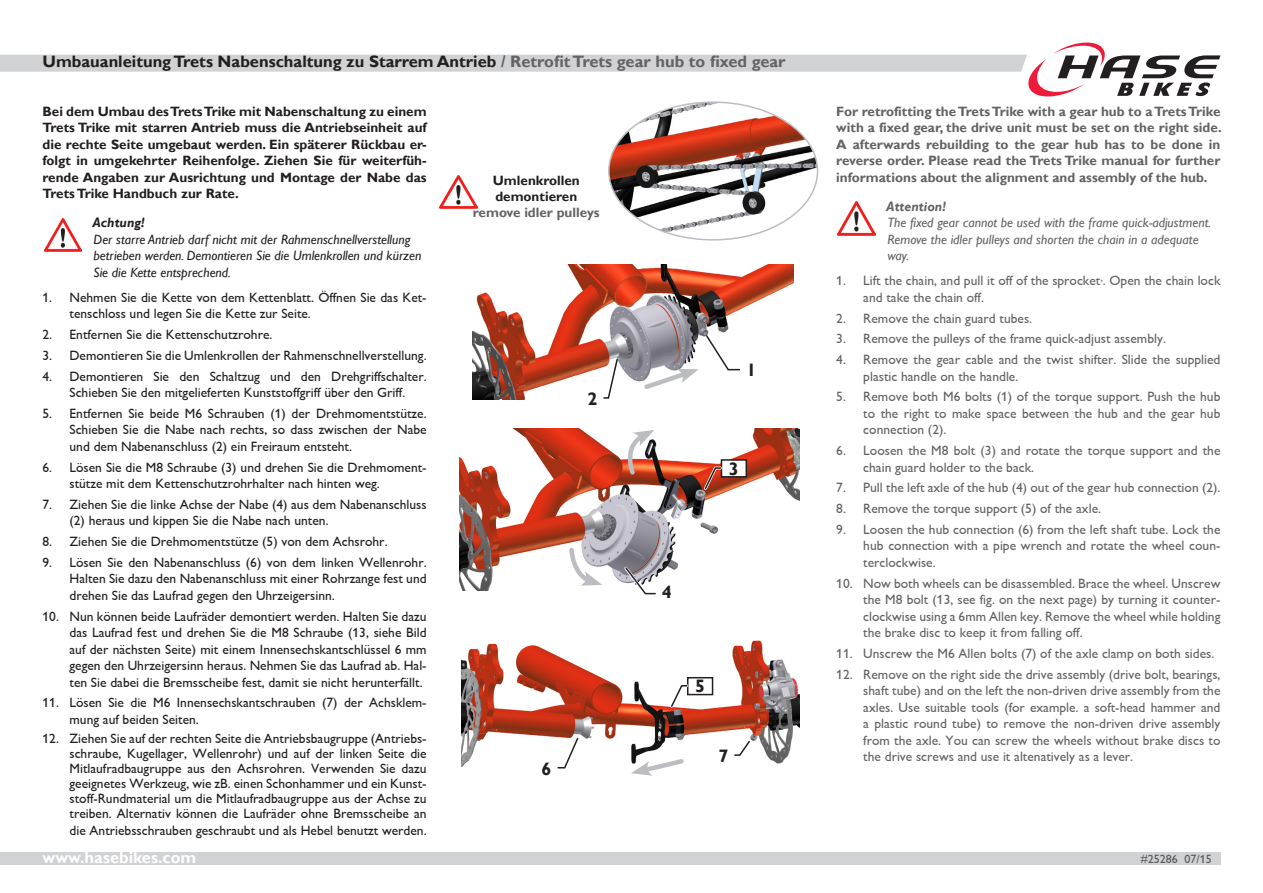
<style>
.page{position:relative;width:1263px;height:893px;background:#fff}
.page>*{position:absolute;margin:0;border:0;box-sizing:border-box;transform-origin:0 0}
.NEW_-_BILD_Teile-Nr{font:700 18px "Gill Sans";color:#231f20}
.t1{font:700 16.5px "Gill Sans";color:#231f20}
.t2{font:700 16.5px "Gill Sans";color:#fff}
.t3{font:13.5px/16.5px "Gill Sans";color:#231f20}
.t4{font:13.5px/16.5px "Gill Sans";color:#636366;text-align:justify}
.Fließtext{font:700 13.5px/16.5px "Gill Sans";color:#231f20;text-align:justify}
.Fließtext-2{font:700 13.5px/16.5px "Gill Sans";color:#636366;text-align:justify}
.NEW_-_DE_Hinweis{font:italic 13.5px/16.5px "Gill Sans";color:#231f20}
.NEW_-_DE_Hinweis-2{font:italic 13.5px/16.5px "Gill Sans";color:#636366}
.t5{font:12px "Gill Sans";color:#57585a}
.s1{color:#636366}
.s2{font-weight:700}
.s3{font-family:"Minion Pro"}
</style>
<div class="page">
<div style="left:0;top:852px;width:1220px;height:13px;background:#d1d2d4"></div>
<svg style="left:0;top:42px;width:1220px;height:55px"></svg>
<img style="left:44px;top:218px;width:38px;height:34px">
<img style="left:610px;top:104px;width:207px;height:134px">
<img style="left:439px;top:175px;width:38px;height:33px">
<img style="left:459px;top:429px;width:341px;height:161px">
<img style="left:472px;top:265px;width:322px;height:135px">
<svg style="left:567px;top:545px;width:35px;height:42px"></svg>
<svg style="left:641px;top:368px;width:58px;height:25px"></svg>
<svg style="left:602px;top:358px;width:17px;height:41px"></svg>
<svg style="left:705px;top:334px;width:36px;height:37px"></svg>
<svg style="left:622px;top:564px;width:37px;height:31px"></svg>
<div style="left:721px;top:460px;width:25px;height:17px;background:#fff"></div>
<div style="left:721px;top:459px;width:26px;height:19px;border:2px solid #231f20"></div>
<svg style="left:701px;top:465px;width:22px;height:27px"></svg>
<svg style="left:622px;top:430px;width:32px;height:47px"></svg>
<img style="left:462px;top:640px;width:338px;height:127px">
<svg style="left:631px;top:756px;width:56px;height:20px"></svg>
<div style="left:688px;top:678px;width:24px;height:17px;background:#fff"></div>
<div style="left:687px;top:677px;width:26px;height:18px;border:2px solid #231f20"></div>
<svg style="left:668px;top:683px;width:22px;height:27px"></svg>
<svg style="left:556px;top:737px;width:23px;height:32px"></svg>
<svg style="left:733px;top:739px;width:18px;height:18px"></svg>
<img style="left:838px;top:202px;width:37px;height:33px">
<p class="t1" style="left:43px;top:52px;width:745px">Umbauanleitung Trets Nabenschaltung zu Starrem Antrieb <span class="s1">/ Retrofit Trets gear hub to fixed gear</span></p>
<p class="Fließtext" style="left:43px;top:103px;width:386px">Bei dem Umbau des Trets Trike mit Nabenschaltung zu einem Trets Trike mit starren Antrieb muss die Antriebseinheit auf die rechte Seite umgebaut werden. Ein späterer Rückbau er&shy;folgt in umgekehrter Reihenfolge. Ziehen Sie für weiterfüh&shy;rende Angaben zur Ausrichtung und Montage der Nabe das Trets Trike Handbuch zur Rate.</p>
<p class="NEW_-_DE_Hinweis" style="left:92px;top:215px;width:330px"><span class="s2">Achtung!<br></span>Der starre Antrieb darf nicht mit der Rahmenschnellverstellung betrieben werden. Demontieren Sie die Umlenkrollen und kürzen Sie die Kette entsprechend.</p>
<p class="t3" style="left:70px;top:289px;width:359px;text-indent:-27px">1. Nehmen Sie die Kette von dem Kettenblatt. Öffnen Sie das Ket&shy;tenschloss und legen Sie die Kette zur Seite.</p>
<p class="t3" style="left:43px;top:327px;width:231px">2. Entfernen Sie die Kettenschutzrohre.</p>
<p class="t3" style="left:43px;top:347px;width:386px">3. Demontieren Sie die Umlenkrollen der Rahmenschnellverstellung.</p>
<p class="t3" style="left:43px;top:368px;width:386px;text-align:center">4. Demontieren Sie den Schaltzug und den Drehgriffschalter.<br>Schieben Sie den mitgelieferten Kunststoffgriff über den Griff.</p>
<p class="t3" style="left:70px;top:405px;width:359px;text-align:justify;text-indent:-27px">5. Entfernen Sie beide M6 Schrauben (1) der Drehmomentstütze.<br>Schieben Sie die Nabe nach rechts, so dass zwischen der Nabe und dem Nabenanschluss (2) ein Freiraum entsteht.</p>
<p class="t3" style="left:70px;top:459px;width:359px;text-indent:-27px">6. Lösen Sie die M8 Schraube (3) und drehen Sie die Drehmoment&shy;stütze mit dem Kettenschutzrohrhalter nach hinten weg.</p>
<p class="t3" style="left:70px;top:496px;width:359px;text-indent:-27px">7. Ziehen Sie die linke Achse der Nabe (4) aus dem Nabenanschluss (2) heraus und kippen Sie die Nabe nach unten.</p>
<p class="t3" style="left:43px;top:534px;width:347px">8. Ziehen Sie die Drehmomentstütze (5) von dem Achsrohr.</p>
<p class="t3" style="left:70px;top:554px;width:359px;text-align:justify;text-indent:-27px">9. Lösen Sie den Nabenanschluss (6) von dem linken Wellenrohr.<br>Halten Sie dazu den Nabenanschluss mit einer Rohrzange fest und drehen Sie das Laufrad gegen den Uhrzeigersinn.</p>
<p class="t3" style="left:70px;top:608px;width:359px;text-align:justify;text-indent:-27px">10. Nun können beide Laufräder demontiert werden. Halten Sie dazu das Laufrad fest und drehen Sie die M8 Schraube (13, siehe Bild auf der nächsten Seite) mit einem Innensechskantschlüssel 6 mm gegen den Uhrzeigersinn heraus. Nehmen Sie das Laufrad ab. Hal&shy;ten Sie dabei die Bremsscheibe fest, damit sie nicht herunterfällt.</p>
<p class="t3" style="left:70px;top:695px;width:359px;text-indent:-27px">11. Lösen Sie die M6 Innensechskantschrauben (7) der Achsklem&shy;mung auf beiden Seiten.</p>
<p class="t3" style="left:70px;top:731px;width:359px;line-height:15px;text-align:justify;text-indent:-27px">12. Ziehen Sie auf der rechten Seite die Antriebsbaugruppe (Antriebs&shy;schraube, Kugellager, Wellenrohr) und auf der linken Seite die Mitlaufradbaugruppe aus den Achsrohren. Verwenden Sie dazu geeignetes Werkzeug, wie zB. einen Schonhammer und ein Kunst&shy;stoff-Rundmaterial um die Mitlaufradbaugruppe aus der Achse zu treiben. Alternativ können die Laufräder ohne Bremsscheibe an</p>
<p class="t3" style="left:70px;top:822px;width:359px">die Antriebsschrauben geschraubt und als Hebel benutzt werden.</p>
<p class="Fließtext" style="left:493px;top:172px;width:88px">Umlenkrollen demontieren</p>
<p class="Fließtext-2" style="left:473px;top:204px;width:128px">remove idler pulleys</p>
<p class="NEW_-_BILD_Teile-Nr" style="left:746px;top:359px;width:11px">1</p>
<p class="NEW_-_BILD_Teile-Nr" style="left:587px;top:388px;width:11px">2</p>
<p class="NEW_-_BILD_Teile-Nr" style="left:729px;top:458px;width:11px">3</p>
<p class="NEW_-_BILD_Teile-Nr" style="left:662px;top:582px;width:11px">4</p>
<p class="NEW_-_BILD_Teile-Nr" style="left:695px;top:675px;width:11px">5</p>
<p class="NEW_-_BILD_Teile-Nr" style="left:718px;top:745px;width:11px">7</p>
<p class="NEW_-_BILD_Teile-Nr" style="left:542px;top:758px;width:11px">6</p>
<p class="Fließtext-2" style="left:836px;top:103px;width:387px">For retrofitting the Trets Trike with a gear hub to a Trets Trike with a fixed gear, the drive unit must be set on the right side.<br>A afterwards rebuilding to the gear hub has to be done in reverse order. Please read the Trets Trike manual for further informations about the alignment and assembly of the hub.</p>
<p class="NEW_-_DE_Hinweis-2" style="left:886px;top:198px;width:326px"><span class="s2">Attention!<br></span>The fixed gear cannot be used with the frame quick-adjustment.<br>Remove the idler pulleys and shorten the chain in a adequate way.</p>
<p class="t4" style="left:863px;top:273px;width:359px;text-indent:-27px">1. Lift the chain, and pull it off of the sprocket<span class="s3">,</span>. Open the chain lock and take the chain off.</p>
<p class="t4" style="left:836px;top:310px;width:197px">2. Remove the chain guard tubes.</p>
<p class="t4" style="left:836px;top:331px;width:331px">3. Remove the pulleys of the frame quick-adjust assembly.</p>
<p class="t4" style="left:863px;top:352px;width:359px;text-indent:-27px">4. Remove the gear cable and the twist shifter. Slide the supplied plastic handle on the handle.</p>
<p class="t4" style="left:863px;top:389px;width:359px;text-indent:-27px">5. Remove both M6 bolts (1) of the torque support. Push the hub to the right to make space between the hub and the gear hub connection (2).</p>
<p class="t4" style="left:863px;top:443px;width:359px;text-indent:-27px">6. Loosen the M8 bolt (3) and rotate the torque support and the chain guard holder to the back.</p>
<p class="t4" style="left:836px;top:480px;width:386px">7. Pull the left axle of the hub (4) out of the gear hub connection (2).</p>
<p class="t4" style="left:836px;top:501px;width:266px">8. Remove the torque support (5) of the axle.</p>
<p class="t4" style="left:863px;top:521px;width:359px;text-indent:-27px">9. Loosen the hub connection (6) from the left shaft tube. Lock the hub connection with a pipe wrench and rotate the wheel coun&shy;terclockwise.</p>
<p class="t4" style="left:863px;top:575px;width:359px;text-indent:-27px">10. Now both wheels can be disassembled. Brace the wheel. Unscrew the M8 bolt (13, see fig. on the next page) by turning it counter&shy;clockwise using a 6mm Allen key. Remove the wheel while holding the brake disc to keep it from falling off.</p>
<p class="t4" style="left:836px;top:645px;width:380px">11. Unscrew the M6 Allen bolts (7) of the axle clamp on both sides.</p>
<p class="t4" style="left:863px;top:666px;width:359px;text-indent:-27px">12. Remove on the right side the drive assembly (drive bolt, bearings, shaft tube) and on the left the non-driven drive assembly from the axles. Use suitable tools (for example. a soft-head hammer and a plastic round tube) to remove the non-driven drive assembly from the axle. You can screw the wheels without brake discs to the drive screws and use it altenatively as a lever.</p>
<p class="t2" style="left:43px;top:847px;width:155px">www.hasebikes.com</p>
<p class="t5" style="left:1141px;top:852px;width:73px">#25286 07/15</p>
</div>
